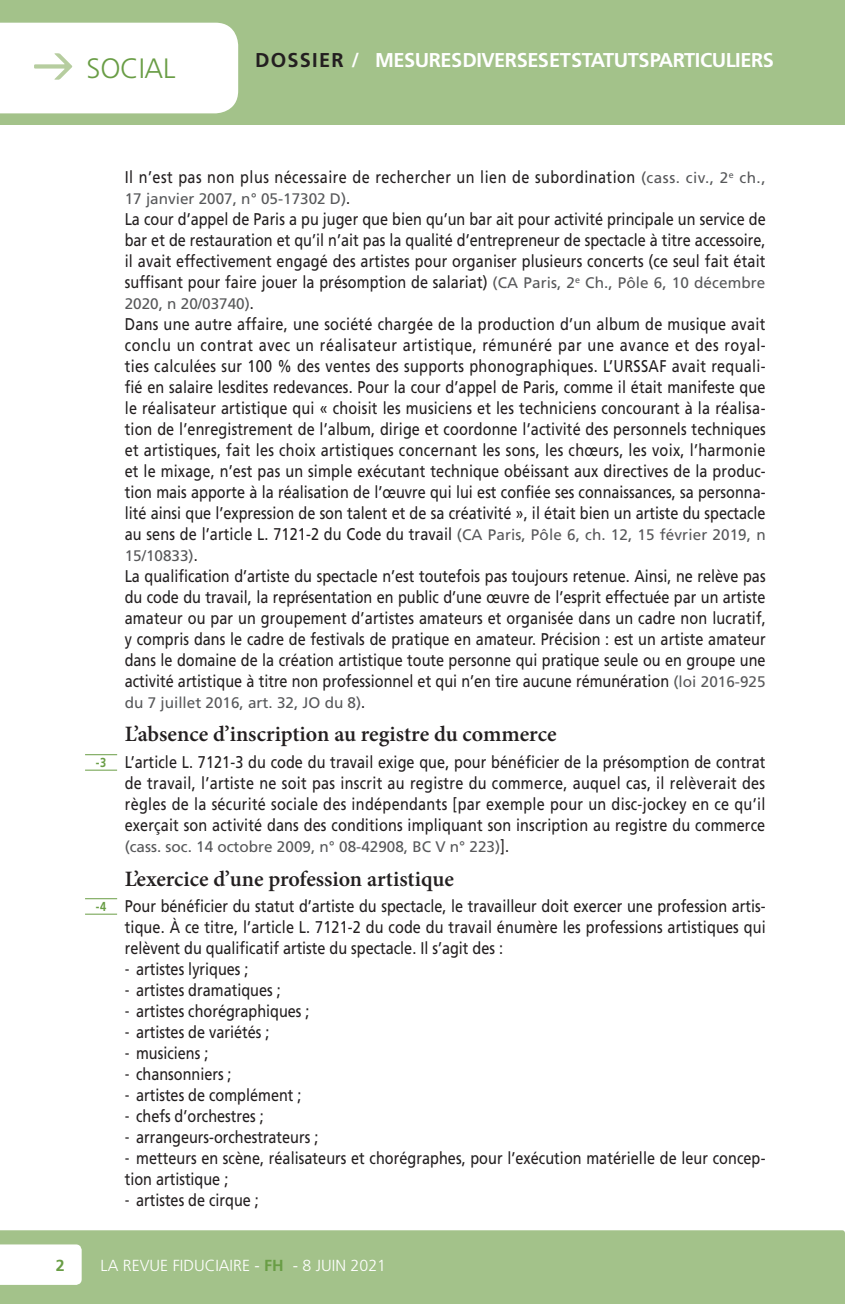
<style>
.page{position:relative;width:845px;height:1304px;background:#fff}
.page>*{position:absolute;margin:0;border:0;box-sizing:border-box;transform-origin:0 0}
._000_rubrique_gauche{font:300 28px "Frutiger LT";letter-spacing:-.01em;color:#699d45}
.Titre_Niv3{font:600 22px "Minion Pro";color:#231f20}
.t1{font:700 20px "Frutiger LT";letter-spacing:-.025em;color:#fff}
.t2{font:700 20px "Frutiger LT";color:#231f20}
.Texte_suite{font:17px/21px "Frutiger LT";color:#231f20;text-align:justify;scale:.85 1}
.Texte_Para{font:17px/21px "Frutiger LT";letter-spacing:.005em;color:#231f20;text-align:justify;scale:.85 1}
.Texte_suite-2{font:17px "Frutiger LT";letter-spacing:.03em;color:#231f20;scale:.85 1}
.t3{font:300 16px "Frutiger LT";color:#fff}
.t4{font:700 16px "Frutiger LT";color:#699d45}
.Texte_suite-3{font:15.4px "Frutiger LT";color:#57585a}
.Texte_Para-2{font:15.4px "Frutiger LT";color:#57585a}
.s1{font-size:15.4px;color:#57585a}
.s2{font-size:17px;color:#231f20}
.s3{font-weight:700;font-size:13px;color:#699d45}
.s4{font-family:"Neo Sans Std"}
.s5{font-weight:700;color:#699d45}
</style>
<div class="page">
<div style="left:0;top:0;width:845px;height:125px;background:#a3c28a"></div>
<div style="left:0;top:1230px;width:845px;height:74px;background:#a3c28a"></div>
<svg style="left:0;top:1244px;width:82px;height:41px"></svg>
<svg style="left:0;top:23px;width:238px;height:90px"></svg>
<hr style="left:85px;top:754px;width:32px;height:1px;background:#699d45">
<hr style="left:85px;top:770px;width:32px;height:1px;background:#699d45">
<hr style="left:85px;top:898px;width:32px;height:1px;background:#699d45">
<hr style="left:85px;top:914px;width:32px;height:1px;background:#699d45">
<p class="_000_rubrique_gauche" style="left:87px;top:52px;width:90px">SOCIAL</p>
<p class="t2" style="left:255px;top:48px;width:14px">DOSSIER</p>
<p class="t1" style="left:351px;top:48px;width:9px">/</p>
<p class="t1" style="left:375px;top:48px;width:400px">MESURES DIVERSES ET STATUTS PARTICULIERS</p>
<p class="Texte_suite-2" style="left:125px;top:167px;width:755px">Il n’est pas non plus nécessaire de rechercher un lien de subordination <span class="s1">(cass. civ., 2</span><sup>e</sup> <span class="s1">ch.,</span></p>
<p class="Texte_suite-3" style="left:125px;top:190px;width:227px">17 janvier 2007, n° 05-17302 D)<span class="s2">.</span></p>
<p class="Texte_suite" style="left:125px;top:209px;width:755px">La cour d’appel de Paris a pu juger que bien qu’un bar ait pour activité principale un service de bar et de restauration et qu’il n’ait pas la qualité d’entrepreneur de spectacle à titre accessoire, il avait effectivement engagé des artistes pour organiser plusieurs concerts (ce seul fait était suffisant pour faire jouer la présomption de salariat) <span class="s1">(CA Paris, 2</span><sup>e</sup> <span class="s1">Ch., Pôle 6, 10 décembre</span></p>
<p class="Texte_suite-3" style="left:125px;top:295px;width:131px">2020, n 20/03740)<span class="s2">.</span></p>
<p class="Texte_suite" style="left:125px;top:314px;width:755px">Dans une autre affaire, une société chargée de la production d’un album de musique avait conclu un contrat avec un réalisateur artistique, rémunéré par une avance et des royal&shy;ties calculées sur 100 % des ventes des supports phonographiques. L’URSSAF avait requali&shy;fié en salaire lesdites redevances. Pour la cour d’appel de Paris, comme il était manifeste que le réalisateur artistique qui « choisit les musiciens et les techniciens concourant à la réalisa&shy;tion de l’enregistrement de l’album, dirige et coordonne l’activité des personnels techniques et artistiques, fait les choix artistiques concernant les sons, les chœurs, les voix, l’harmonie et le mixage, n’est pas un simple exécutant technique obéissant aux directives de la produc&shy;tion mais apporte à la réalisation de l’œuvre qui lui est confiée ses connaissances, sa personna&shy;lité ainsi que l’expression de son talent et de sa créativité », il était bien un artiste du spectacle au sens de l’article L. 7121-2 du Code du travail <span class="s1">(CA Paris, Pôle 6, ch. 12, 15 février 2019, n</span></p>
<p class="Texte_suite-3" style="left:125px;top:547px;width:74px">15/10833)<span class="s2">.</span></p>
<p class="Texte_suite" style="left:125px;top:566px;width:755px">La qualification d’artiste du spectacle n’est toutefois pas toujours retenue. Ainsi, ne relève pas du code du travail, la représentation en public d’une œuvre de l’esprit effectuée par un artiste amateur ou par un groupement d’artistes amateurs et organisée dans un cadre non lucratif, y compris dans le cadre de festivals de pratique en amateur. Précision : est un artiste amateur dans le domaine de la création artistique toute personne qui pratique seule ou en groupe une activité artistique à titre non professionnel et qui n’en tire aucune rémunération <span class="s1">(loi 2016-925</span></p>
<p class="Texte_suite-3" style="left:125px;top:694px;width:242px">du 7 juillet 2016, art. 32, JO du 8)<span class="s2">.</span></p>
<p class="Titre_Niv3" style="left:125px;top:719px;width:433px">L’absence d’inscription au registre du commerce</p>
<p class="Texte_Para" style="left:125px;top:752px;width:755px;text-indent:-29px"><span class="s3">-3</span> L’article L. 7121-3 du code du travail exige que, pour bénéficier de la présomption de contrat de travail, l’artiste ne soit pas inscrit au registre du commerce, auquel cas, il relèverait des règles de la sécurité sociale des indépendants [par exemple pour un disc-jockey en ce qu’il exerçait son activité dans des conditions impliquant son inscription au registre du commerce</p>
<p class="Texte_Para-2" style="left:125px;top:838px;width:386px">(cass. soc. 14 octobre 2009, n° 08-42908, BC V n° 223)<span class="s2">].</span></p>
<p class="Titre_Niv3" style="left:125px;top:863px;width:331px">L’exercice d’une profession artistique</p>
<p class="Texte_Para" style="left:125px;top:896px;width:755px;text-indent:-29px"><span class="s3">-4</span> Pour bénéficier du statut d’artiste du spectacle, le travailleur doit exercer une profession artis&shy;tique. À ce titre, l’article L. 7121-2 du code du travail énumère les professions artistiques qui relèvent du qualificatif artiste du spectacle. Il s’agit des :</p>
<p class="Texte_suite" style="left:125px;top:959px;width:147px"><span class="s4">-</span> artistes lyriques ;</p>
<p class="Texte_suite" style="left:125px;top:980px;width:185px"><span class="s4">-</span> artistes dramatiques ;</p>
<p class="Texte_suite" style="left:125px;top:1001px;width:219px"><span class="s4">-</span> artistes chorégraphiques ;</p>
<p class="Texte_suite" style="left:125px;top:1022px;width:172px"><span class="s4">-</span> artistes de variétés ;</p>
<p class="Texte_suite" style="left:125px;top:1043px;width:100px"><span class="s4">-</span> musiciens ;</p>
<p class="Texte_suite" style="left:125px;top:1064px;width:127px"><span class="s4">-</span> chansonniers ;</p>
<p class="Texte_suite" style="left:125px;top:1085px;width:209px"><span class="s4">-</span> artistes de complément ;</p>
<p class="Texte_suite" style="left:125px;top:1106px;width:165px"><span class="s4">-</span> chefs d’orchestres ;</p>
<p class="Texte_suite" style="left:125px;top:1127px;width:229px"><span class="s4">-</span> arrangeurs-orchestrateurs ;</p>
<p class="Texte_suite" style="left:125px;top:1148px;width:755px"><span class="s4">-</span> metteurs en scène, réalisateurs et chorégraphes, pour l’exécution matérielle de leur concep&shy;tion artistique ;</p>
<p class="Texte_suite" style="left:125px;top:1190px;width:159px"><span class="s4">-</span> artistes de cirque ;</p>
<p class="t4" style="left:56px;top:1256px;width:10px">2</p>
<p class="t3" style="left:101px;top:1256px;width:112px">LA REVUE FIDUCIAI</p>
<p class="t3" style="left:233px;top:1256px;width:154px">RE - <span class="s5">FH</span> - 8 JUIN 2021</p>
</div>
